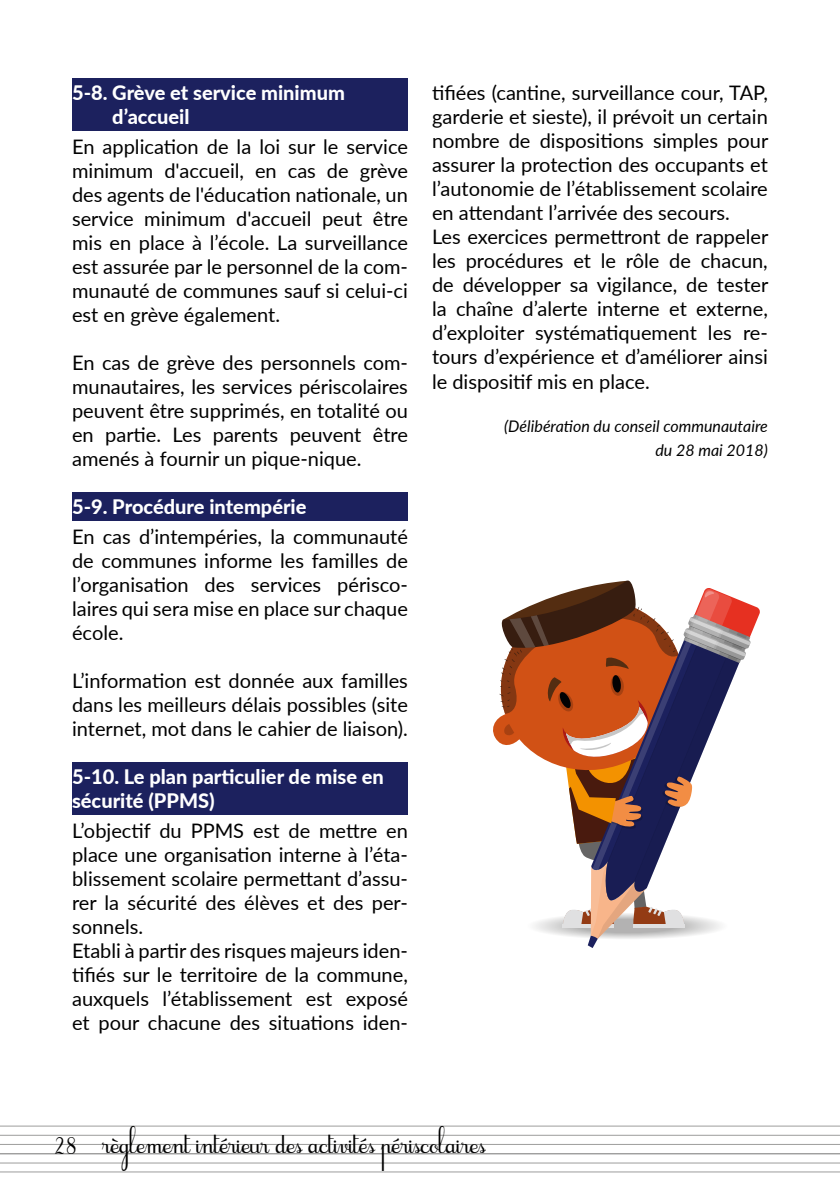
<style>
.page{position:relative;width:840px;height:1191px;background:#fff}
.page>*{position:absolute;margin:0;border:0;box-sizing:border-box;transform-origin:0 0}
.t1{font:20px/24px "Lato";color:#000;text-align:justify}
.t2{font:800 20px/24px "Lato";color:#fff}
.t3{font:19.4px "Cursif";color:#000}
.t4{font:18.4px "Cursif";color:#000}
.t5{font:italic 16px/24px "Lato";color:#000;text-align:right}
</style>
<div class="page">
<hr style="left:0;top:1125px;width:839px;height:1px;background:#9d9d9c">
<hr style="left:0;top:1135px;width:839px;height:1px;background:#9d9d9c">
<hr style="left:0;top:1144px;width:839px;height:1px;background:#9d9d9c">
<hr style="left:0;top:1162px;width:839px;height:1px;background:#9d9d9c">
<hr style="left:0;top:1153px;width:839px;height:1px;background:#9d9d9c">
<hr style="left:0;top:1171px;width:839px;height:1px;background:#9d9d9c">
<div style="left:72px;top:79px;width:336px;height:52px;background:#1c215e"></div>
<div style="left:72px;top:492px;width:336px;height:29px;background:#1c215e"></div>
<div style="left:72px;top:762px;width:336px;height:52px;background:#1c215e"></div>
<svg style="left:493px;top:580px;width:267px;height:368px"></svg>
<p class="t2" style="left:112px;top:80px;width:234px;text-indent:-40px">5-8. Grève et service minimum d’accueil</p>
<p class="t1" style="left:72px;top:134px;width:337px">En application de la loi sur le service minimum d'accueil, en cas de grève des agents de l'éducation nationale, un service minimum d'accueil peut être mis en place à l’école. La surveillance est assurée par le personnel de la com&shy;munauté de communes sauf si celui-ci est en grève également.</p>
<p class="t1" style="left:72px;top:350px;width:337px">En cas de grève des personnels com&shy;munautaires, les services périscolaires peuvent être supprimés, en totalité ou en partie. Les parents peuvent être amenés à fournir un pique-nique.</p>
<p class="t2" style="left:72px;top:494px;width:236px">5-9. Procédure intempérie</p>
<p class="t1" style="left:72px;top:524px;width:337px">En cas d’intempéries, la communauté de communes informe les familles de l’organisation des services périsco&shy;laires qui sera mise en place sur chaque école.</p>
<p class="t1" style="left:72px;top:668px;width:337px">L’information est donnée aux familles dans les meilleurs délais possibles (site internet, mot dans le cahier de liaison).</p>
<p class="t2" style="left:72px;top:764px;width:313px">5-10. Le plan particulier de mise en sécurité (PPMS)</p>
<p class="t1" style="left:72px;top:817px;width:337px;text-align:left">L’objectif du PPMS est de mettre en place une organisation interne à l’éta&shy;blissement scolaire permettant d’assu&shy;rer la sécurité des élèves et des per&shy;sonnels.<br>Etabli à partir des risques majeurs iden&shy;tifiés sur le territoire de la commune, auxquels l’établissement est exposé et pour chacune des situations iden-</p>
<p class="t1" style="left:432px;top:80px;width:337px;text-align:left">tifiées (cantine, surveillance cour, TAP, garderie et sieste), il prévoit un certain nombre de dispositions simples pour assurer la protection des occupants et l’autonomie de l’établissement scolaire en attendant l’arrivée des secours.<br>Les exercices permettront de rappeler les procédures et le rôle de chacun, de développer sa vigilance, de tester la chaîne d’alerte interne et externe, d’exploiter systématiquement les re&shy;tours d’expérience et d’améliorer ainsi le dispositif mis en place.</p>
<p class="t5" style="left:504px;top:413px;width:265px">(Délibération du conseil communautaire du 28 mai 2018)</p>
<p class="t4" style="left:54px;top:1137px;width:24px">28</p>
<p class="t3" style="left:102px;top:1135px;width:385px">règlement intérieur des activités périscolaires</p>
</div>
